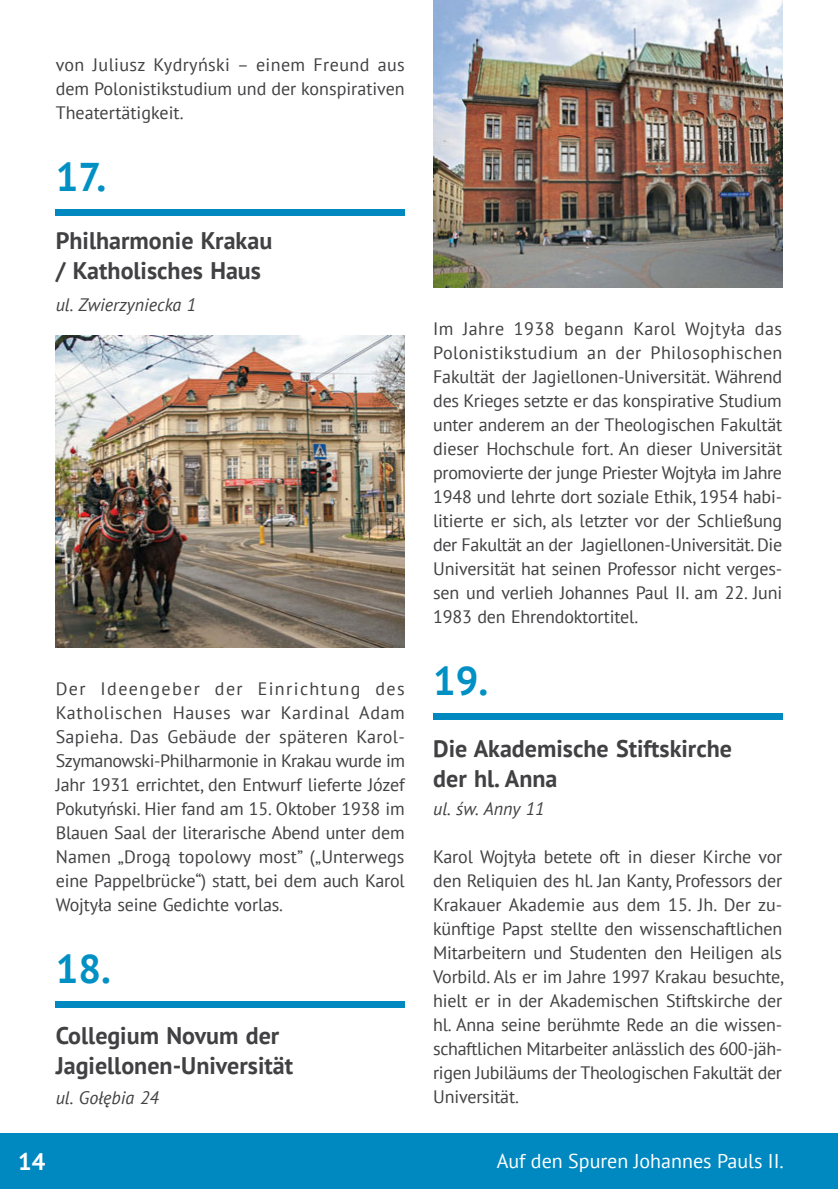
<style>
.page{position:relative;width:838px;height:1189px;background:#fff}
.page>*{position:absolute;margin:0;border:0;box-sizing:border-box;transform-origin:0 0}
.PUNKT_GŁÓWNY{font:700 40px "PT Sans";color:#0090c4}
.PUNKT_GŁÓWNY-2{font:700 24px/30px "PT Sans";color:#414042}
.t1{font:700 24px "PT Sans";color:#fff}
.t2{font:20px "PT Sans";color:#fff}
.MAIN{font:18px/24px "PT Sans";letter-spacing:-.01em;color:#414042;text-align:justify}
.PUNKT_GŁÓWNY-3{font:italic 18px "PT Sans";color:#414042}
</style>
<div class="page">
<div style="left:0;top:1133px;width:837px;height:56px;background:#0089c0"></div>
<div style="left:56px;top:209px;width:348px;height:6px;background:#0089c0"></div>
<div style="left:56px;top:1001px;width:348px;height:6px;background:#0089c0"></div>
<div style="left:433px;top:714px;width:348px;height:6px;background:#0089c0"></div>
<img style="left:433px;top:0;width:348px;height:287px">
<img style="left:56px;top:335px;width:348px;height:312px">
<p class="MAIN" style="left:56px;top:52px;width:350px">von Juliusz Kydryński – einem Freund aus dem Polonistikstudium und der konspirativen Theatertätigkeit.</p>
<p class="PUNKT_GŁÓWNY" style="left:56px;top:150px;width:52px">17.</p>
<p class="PUNKT_GŁÓWNY-2" style="left:56px;top:225px;width:218px">Philharmonie Krakau / Katholisches Haus</p>
<p class="PUNKT_GŁÓWNY-3" style="left:56px;top:293px;width:142px">ul. Zwierzyniecka 1</p>
<p class="MAIN" style="left:56px;top:676px;width:350px">Der Ideengeber der Einrichtung des Katholischen Hauses war Kardinal Adam Sapieha. Das Gebäude der späteren Karol-Szymanowski-Philharmonie in Krakau wurde im Jahr 1931 errichtet, den Entwurf lieferte Józef Pokutyński. Hier fand am 15. Oktober 1938 im Blauen Saal der literarische Abend unter dem Namen „Drogą topolowy most” („Unterwegs eine Pappelbrücke“) statt, bei dem auch Karol Wojtyła seine Gedichte vorlas.</p>
<p class="PUNKT_GŁÓWNY" style="left:56px;top:942px;width:57px">18.</p>
<p class="PUNKT_GŁÓWNY-2" style="left:56px;top:1020px;width:239px">Collegium Novum der<br>Jagiellonen-Universität</p>
<p class="PUNKT_GŁÓWNY-3" style="left:56px;top:1085px;width:105px">ul. Gołębia 24</p>
<h2 class="t1" style="left:18px;top:1145px;width:29px">14</h2>
<p class="MAIN" style="left:433px;top:316px;width:350px">Im Jahre 1938 begann Karol Wojtyła das Polonistikstudium an der Philosophischen Fakultät der Jagiellonen-Universität. Während des Krieges setzte er das konspirative Studium unter anderem an der Theologischen Fakultät dieser Hochschule fort. An dieser Universität promovierte der junge Priester Wojtyła im Jahre 1948 und lehrte dort soziale Ethik, 1954 habi&shy;litierte er sich, als letzter vor der Schließung der Fakultät an der Jagiellonen-Universität. Die Universität hat seinen Professor nicht verges&shy;sen und verlieh Johannes Paul II. am 22. Juni 1983 den Ehrendoktortitel.</p>
<p class="PUNKT_GŁÓWNY" style="left:433px;top:654px;width:57px">19.</p>
<p class="PUNKT_GŁÓWNY-2" style="left:433px;top:733px;width:300px">Die Akademische Stiftskirche der hl. Anna</p>
<p class="PUNKT_GŁÓWNY-3" style="left:433px;top:797px;width:113px">ul. św. Anny 11</p>
<p class="MAIN" style="left:433px;top:844px;width:352px">Karol Wojtyła betete oft in dieser Kirche vor den Reliquien des hl. Jan Kanty, Professors der Krakauer Akademie aus dem 15. Jh. Der zu&shy;künftige Papst stellte den wissenschaftlichen Mitarbeitern und Studenten den Heiligen als Vorbild. Als er im Jahre 1997 Krakau besuchte, hielt er in der Akademischen Stiftskirche der hl. Anna seine berühmte Rede an die wissen&shy;schaftlichen Mitarbeiter anlässlich des 600-jäh&shy;rigen Jubiläums der Theologischen Fakultät der Universität.</p>
<p class="t2" style="left:496px;top:1148px;width:288px">Auf den Spuren Johannes Pauls II.</p>
</div>
